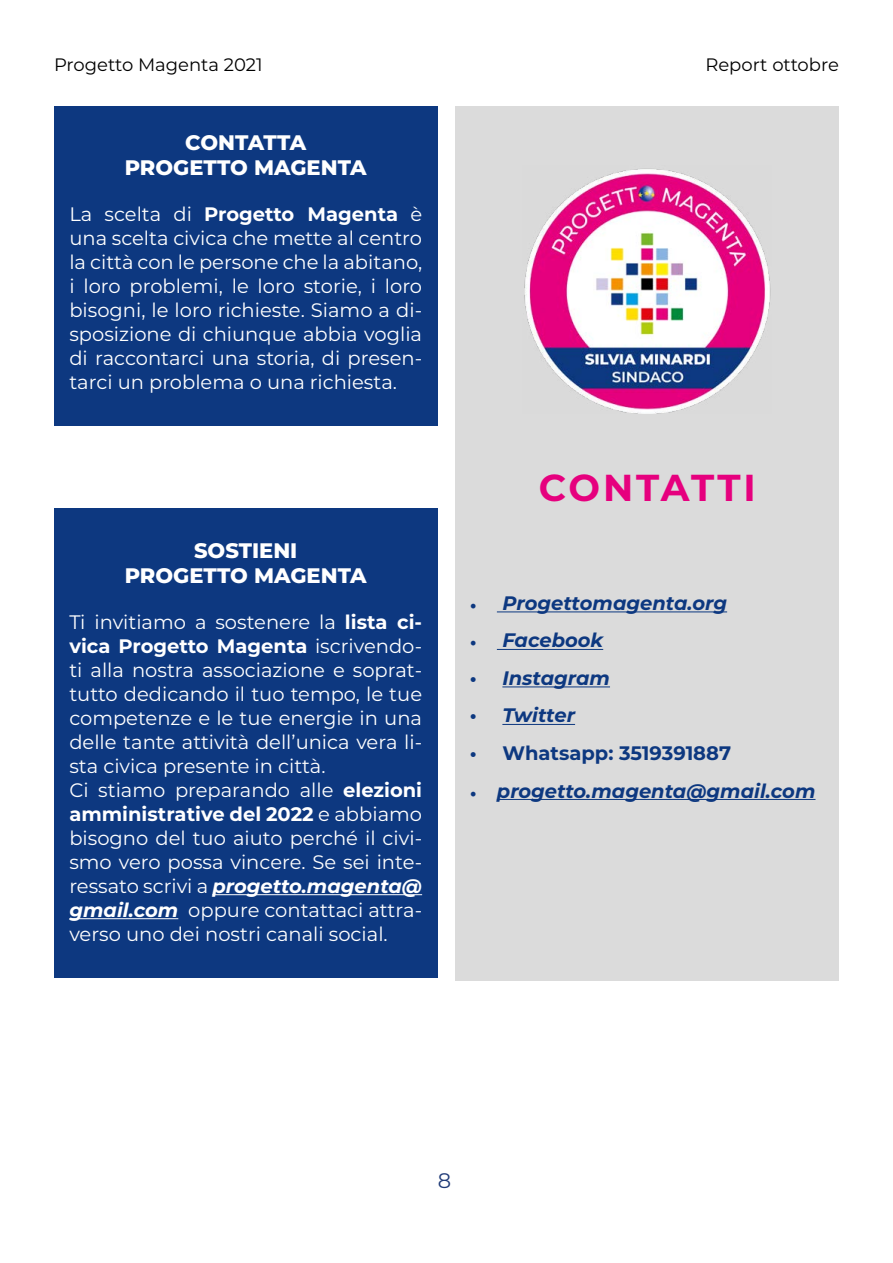
<style>
.page{position:relative;width:893px;height:1263px;background:#fff}
.page>*{position:absolute;margin:0;border:0;box-sizing:border-box;transform-origin:0 0}
.t1{font:700 37.5px "Montserrat";letter-spacing:.075em;color:#e6007e}
.t2{font:800 21px "Montserrat";color:#fff}
.t3{font:21px "Montserrat";color:#203b78}
.t4{font:19.5px/24px "Montserrat";color:#fff;text-align:justify}
.t5{font:italic 700 19.5px "Montserrat";color:#0d3880}
.t6{font:700 19.5px "Montserrat";color:#0d3880}
.t7{font:18px "Montserrat";color:#000}
.s1{font-weight:700}
.s2{font-weight:700;font-style:italic}
.s3{font-family:"Minion Pro";font-weight:400;font-style:normal;font-size:18px}
.s4{font-style:normal}
</style>
<div class="page">
<div style="left:455px;top:106px;width:384px;height:875px;background:#dbdbdb"></div>
<div style="left:54px;top:106px;width:383px;height:320px;background:#0d3880"></div>
<div style="left:54px;top:508px;width:383px;height:470px;background:#0d3880"></div>
<hr style="left:212px;top:894px;width:210px;height:1px;background:#fff">
<hr style="left:69px;top:918px;width:109px;height:1px;background:#fff">
<img style="left:524px;top:168px;width:247px;height:246px">
<hr style="left:497px;top:611px;width:230px;height:1px;background:#0d3880">
<hr style="left:497px;top:649px;width:106px;height:1px;background:#0d3880">
<hr style="left:502px;top:686px;width:108px;height:1px;background:#0d3880">
<hr style="left:502px;top:724px;width:73px;height:1px;background:#0d3880">
<hr style="left:497px;top:799px;width:318px;height:1px;background:#0d3880">
<p class="t7" style="left:54px;top:53px;width:210px">Progetto Magenta 2021</p>
<p class="t7" style="left:705px;top:53px;width:135px">Report ottobre</p>
<p class="t2" style="left:185px;top:127px;width:122px">CONTATTA</p>
<p class="t2" style="left:125px;top:152px;width:244px">PROGETTO MAGENTA</p>
<p class="t4" style="left:69px;top:201px;width:354px">La scelta di <span class="s1">Progetto Magenta</span> è una scelta civica che mette al centro la città con le persone che la abitano, i loro problemi, le loro storie, i loro bisogni, le loro richieste. Siamo a di&shy;sposizione di chiunque abbia voglia di raccontarci una storia, di presen&shy;tarci un problema o una richiesta.</p>
<p class="t2" style="left:194px;top:535px;width:105px">SOSTIENI</p>
<p class="t2" style="left:125px;top:560px;width:244px">PROGETTO MAGENTA</p>
<p class="t4" style="left:69px;top:609px;width:354px">Ti invitiamo a sostenere la <span class="s1">lista ci&shy;vica Progetto Magenta</span> iscrivendo&shy;ti alla nostra associazione e soprat&shy;tutto dedicando il tuo tempo, le tue competenze e le tue energie in una delle tante attività dell’unica vera li&shy;sta civica presente in città.</p>
<p class="t4" style="left:69px;top:777px;width:354px">Ci stiamo preparando alle <span class="s1">elezioni amministrative del 2022</span> e abbiamo bisogno del tuo aiuto perché il civi&shy;smo vero possa vincere. Se sei inte&shy;ressato scrivi a <span class="s2">progetto.magenta@ gmail.com</span> oppure contattaci attra&shy;verso uno dei nostri canali social.</p>
<p class="t1" style="left:539px;top:460px;width:218px">CONTATTI</p>
<p class="t5" style="left:470px;top:589px;width:259px"><span class="s3">•</span> Progettomagenta.org</p>
<p class="t5" style="left:470px;top:626px;width:135px"><span class="s3">•</span> Facebook</p>
<p class="t5" style="left:470px;top:664px;width:142px"><span class="s4">•</span> Instagram</p>
<p class="t5" style="left:470px;top:701px;width:107px"><span class="s4">•</span> Twitter</p>
<p class="t6" style="left:470px;top:739px;width:263px">• Whatsapp: 3519391887</p>
<p class="t5" style="left:470px;top:776px;width:347px"><span class="s3">•</span> progetto.magenta@gmail.com</p>
<p class="t3" style="left:438px;top:1166px;width:15px">8</p>
</div>
